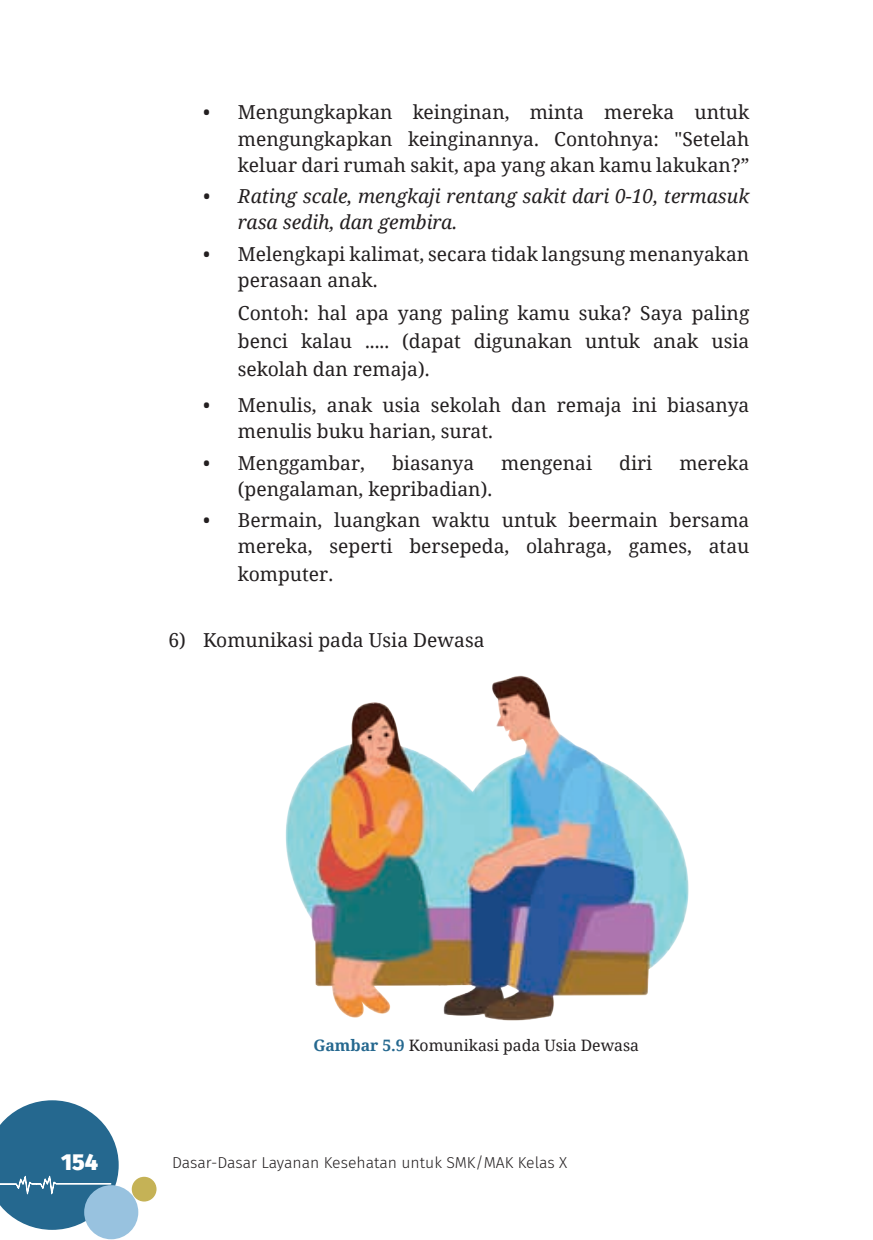
<style>
.page{position:relative;width:873px;height:1240px;background:#fff}
.page>*{position:absolute;margin:0;border:0;box-sizing:border-box;transform-origin:0 0}
.t1{font:900 22.75px "Fira Sans";color:#fff}
.t2{font:19.25px/26.2px "Noto Serif";color:#231f20;text-align:justify}
.t3{font:italic 19.25px/26.2px "Noto Serif";color:#231f20}
.t4{font:300 15.75px "Fira Sans";color:#231f20}
.t5{font:15.75px "Noto Serif";color:#231f20}
.s1{font-weight:700;color:#25688f}
</style>
<div class="page">
<div style="left:84px;top:1184px;width:54px;height:54px;background:#98c2df;border-radius:50%"></div>
<div style="left:132px;top:1176px;width:24px;height:25px;background:#c5b256;border-radius:50%"></div>
<svg style="left:0;top:1100px;width:119px;height:129px"></svg>
<img style="left:285px;top:675px;width:404px;height:346px">
<p class="t2" style="left:238px;top:98px;width:512px;text-indent:-35px">• Mengungkapkan keinginan, minta mereka untuk mengungkapkan keinginannya. Contohnya: "Setelah keluar dari rumah sakit, apa yang akan kamu lakukan?”</p>
<p class="t3" style="left:238px;top:182px;width:512px;text-indent:-35px">• Rating scale, mengkaji rentang sakit dari 0-10, termasuk rasa sedih, dan gembira.</p>
<p class="t2" style="left:238px;top:240px;width:512px;text-indent:-35px">• Melengkapi kalimat, secara tidak langsung menanyakan perasaan anak.</p>
<p class="t2" style="left:238px;top:298px;width:512px;line-height:28px">Contoh: hal apa yang paling kamu suka? Saya paling benci kalau ..... (dapat digunakan untuk anak usia sekolah dan remaja).</p>
<p class="t2" style="left:238px;top:391px;width:512px;text-indent:-35px">• Menulis, anak usia sekolah dan remaja ini biasanya menulis buku harian, surat.</p>
<p class="t2" style="left:203px;top:449px;width:163px">• Menggambar,</p>
<p class="t2" style="left:392px;top:449px;width:84px">biasanya</p>
<p class="t2" style="left:501px;top:449px;width:92px">mengenai</p>
<p class="t2" style="left:618px;top:449px;width:35px">diri</p>
<p class="t2" style="left:679px;top:449px;width:71px">mereka</p>
<p class="t2" style="left:238px;top:475px;width:256px">(pengalaman, kepribadian).</p>
<p class="t2" style="left:203px;top:506px;width:547px;text-align:right">• Bermain, luangkan waktu untuk beermain bersama mereka, seperti bersepeda, olahraga, games, atau</p>
<p class="t2" style="left:238px;top:560px;width:97px">komputer.</p>
<p class="t2" style="left:168px;top:626px;width:317px">6) Komunikasi pada Usia Dewasa</p>
<p class="t5" style="left:313px;top:1034px;width:327px"><span class="s1">Gambar 5.9</span> Komunikasi pada Usia Dewasa</p>
<p class="t1" style="left:61px;top:1141px;width:38px">154</p>
<p class="t4" style="left:172px;top:1150px;width:396px">Dasar-Dasar Layanan Kesehatan untuk SMK/MAK Kelas X</p>
</div>
